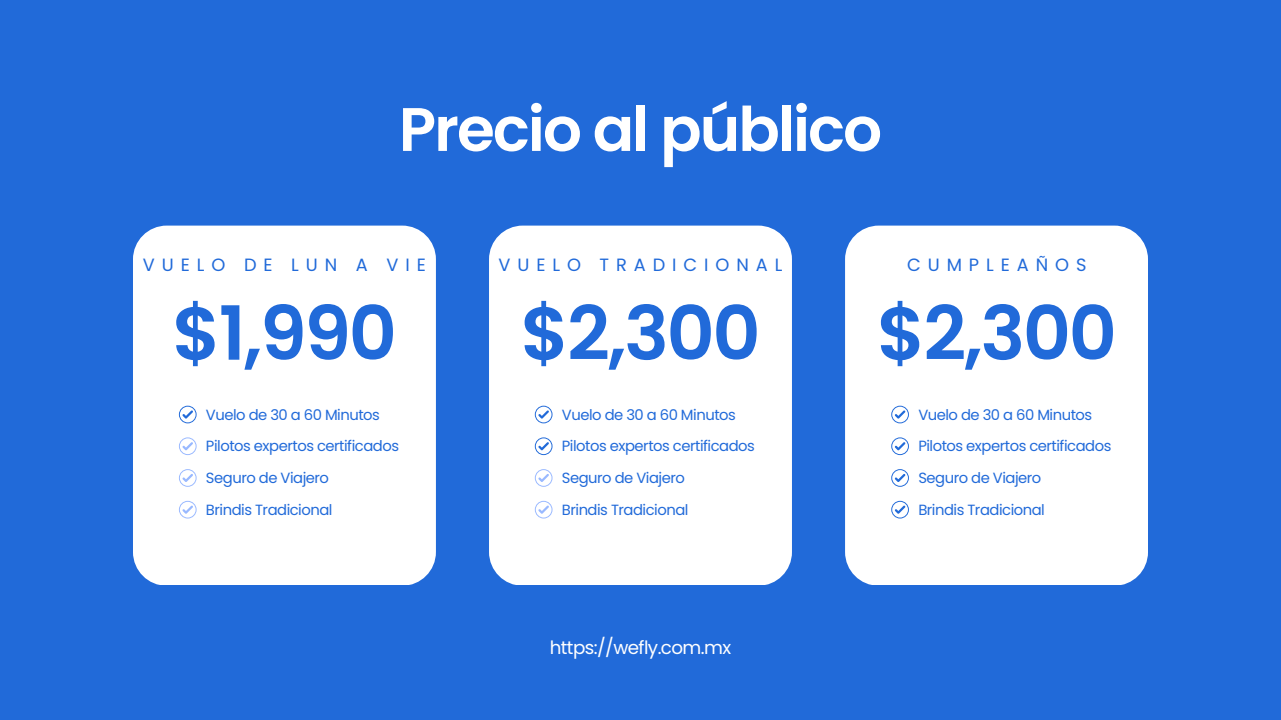
<style>
.page{position:relative;width:1281px;height:720px;background:#216ad9}
.page>*{position:absolute;margin:0;border:0;box-sizing:border-box;transform-origin:0 0}
.t1{font:600 74.62px "Poppins";letter-spacing:-.03em;color:#216ad9}
.t2{font:600 61.38px "Poppins";letter-spacing:-.03em;color:#fff}
.t3{font:18.38px "Poppins";letter-spacing:-.03em;color:#fff}
.t4{font:17.75px "Poppins";letter-spacing:.39em;color:#216ad9}
.t5{font:14.75px "Poppins";letter-spacing:-.03em;color:#216ad9}
</style>
<div class="page">
<div style="left:133px;top:226px;width:303px;height:359px;background:#fff;border-radius:34px"></div>
<div style="left:489px;top:226px;width:303px;height:359px;background:#fff;border-radius:34px"></div>
<div style="left:845px;top:226px;width:303px;height:359px;background:#fff;border-radius:34px"></div>
<svg style="left:179px;top:406px;width:18px;height:17px"></svg>
<svg style="left:535px;top:406px;width:17px;height:17px"></svg>
<svg style="left:891px;top:406px;width:18px;height:17px"></svg>
<svg style="left:179px;top:437px;width:18px;height:18px"></svg>
<svg style="left:535px;top:437px;width:17px;height:18px"></svg>
<svg style="left:891px;top:437px;width:18px;height:18px"></svg>
<svg style="left:179px;top:469px;width:18px;height:18px"></svg>
<svg style="left:535px;top:469px;width:17px;height:18px"></svg>
<svg style="left:891px;top:469px;width:18px;height:18px"></svg>
<svg style="left:179px;top:501px;width:18px;height:18px"></svg>
<svg style="left:535px;top:501px;width:17px;height:18px"></svg>
<svg style="left:891px;top:501px;width:18px;height:18px"></svg>
<h2 class="t2" style="left:399px;top:86px;width:485px">Precio al público</h2>
<h3 class="t4" style="left:143px;top:252px;width:284px">VUELO DE LUN A VIE</h3>
<h1 class="t4" style="left:498px;top:252px;width:285px">VUELO TRADICIONAL</h1>
<p class="t4" style="left:907px;top:252px;width:181px">CUMPLEAÑOS</p>
<p class="t1" style="left:172px;top:281px;width:226px">$1,990</p>
<p class="t1" style="left:520px;top:281px;width:241px">$2,300</p>
<p class="t1" style="left:877px;top:281px;width:241px">$2,300</p>
<p class="t5" style="left:206px;top:404px;width:175px">Vuelo de 30 a 60 Minutos</p>
<p class="t5" style="left:562px;top:404px;width:175px">Vuelo de 30 a 60 Minutos</p>
<p class="t5" style="left:918px;top:404px;width:175px">Vuelo de 30 a 60 Minutos</p>
<p class="t5" style="left:206px;top:436px;width:194px">Pilotos expertos certificados</p>
<h3 class="t5" style="left:562px;top:436px;width:194px">Pilotos expertos certificados</h3>
<h1 class="t5" style="left:918px;top:436px;width:194px">Pilotos expertos certificados</h1>
<p class="t5" style="left:206px;top:467px;width:124px">Seguro de Viajero</p>
<p class="t5" style="left:562px;top:467px;width:124px">Seguro de Viajero</p>
<p class="t5" style="left:918px;top:467px;width:124px">Seguro de Viajero</p>
<p class="t5" style="left:206px;top:499px;width:128px">Brindis Tradicional</p>
<p class="t5" style="left:562px;top:499px;width:128px">Brindis Tradicional</p>
<p class="t5" style="left:918px;top:499px;width:128px">Brindis Tradicional</p>
<p class="t3" style="left:550px;top:635px;width:183px">https://wefly.com.mx</p>
</div>
